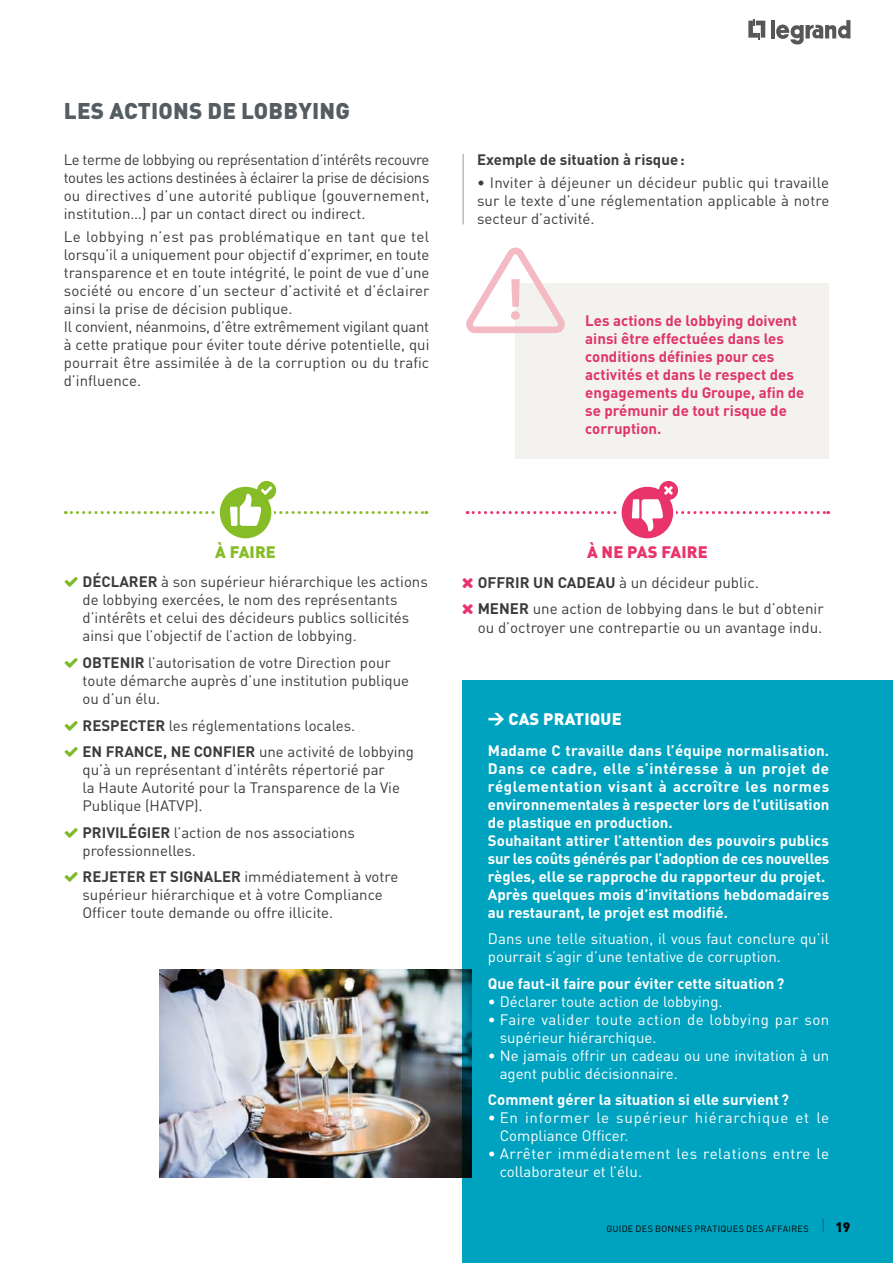
<style>
.page{position:relative;width:893px;height:1263px;background:#fff}
.page>*{position:absolute;margin:0;border:0;box-sizing:border-box;transform-origin:0 0}
.t1{font:900 22.5px "DIN Pro";letter-spacing:.01em;color:#545d62}
.t2{font:900 16.5px "DIN Pro";letter-spacing:.01em;color:#fff}
.t3{font:900 16.5px "DIN Pro";letter-spacing:.01em;color:#e8336b}
.t4{font:900 16.5px "DIN Pro";letter-spacing:.01em;color:#86bc25}
.t5{font:15.15px/26.7px "DIN Pro";color:#3c3c3b}
.t6{font:15px/18px "DIN Pro";color:#3c3c3b}
.t7{font:700 15px/18px "DIN Pro";color:#fff}
.t8{font:15px/18px "DIN Pro";color:#fff}
.t9{font:700 15px/18px "DIN Pro";color:#df346b}
.t10{font:15px/18px "DIN Pro";letter-spacing:.03em;color:#fff}
.t11{font:15px/18px "DIN Pro";letter-spacing:.04em;color:#fff}
.t12{font:15px/18px "DIN Pro";letter-spacing:.055em;color:#fff}
.t13{font:700 15px "DIN Pro";color:#3c3c3b}
.t14{font:900 13.5px "DIN Pro";color:#000}
.t15{font:9px "DIN Pro";letter-spacing:.03em;color:#000}
.s1{font-weight:700}
</style>
<div class="page">
<svg style="left:748px;top:19px;width:17px;height:20px"></svg>
<hr style="left:771px;top:20px;width:4px;height:18px;background:#575756">
<svg style="left:776px;top:20px;width:74px;height:25px"></svg>
<div style="left:257px;top:481px;width:19px;height:19px;background:#86bc25;border-radius:50%"></div>
<svg style="left:65px;top:486px;width:362px;height:52px"></svg>
<div style="left:659px;top:481px;width:19px;height:19px;background:#e8336b;border-radius:50%"></div>
<svg style="left:467px;top:486px;width:362px;height:52px"></svg>
<img style="left:160px;top:970px;width:302px;height:208px">
<div style="left:462px;top:680px;width:431px;height:583px;background:#00a3bf"></div>
<hr style="left:463px;top:154px;width:1px;height:70px;background:#9d9d9c">
<div style="left:515px;top:284px;width:314px;height:175px;background:#f3f2ef"></div>
<svg style="left:466px;top:248px;width:99px;height:85px"></svg>
<h1 class="t1" style="left:64px;top:95px;width:288px">LES ACTIONS DE LOBBYING</h1>
<p class="t6" style="left:64px;top:150px;width:367px;text-align:justify">Le terme de lobbying ou représentation d’intérêts recouvre toutes les actions destinées à éclairer la prise de décisions ou directives d’une autorité publique (gouvernement, institution…) par un contact direct ou indirect.</p>
<p class="t6" style="left:64px;top:227px;width:367px">Le lobbying n’est pas problématique en tant que tel lorsqu’il a uniquement pour objectif d’exprimer, en toute transparence et en toute intégrité, le point de vue d’une société ou encore d’un secteur d’activité et d’éclairer ainsi la prise de décision publique.<br>Il convient, néanmoins, d’être extrêmement vigilant quant à cette pratique pour éviter toute dérive potentielle, qui pourrait être assimilée à de la corruption ou du trafic d’influence.</p>
<p class="t4" style="left:215px;top:541px;width:62px">À FAIRE</p>
<p class="t6" style="left:83px;top:572px;width:347px"><span class="s1">DÉCLARER</span> à son supérieur hiérarchique les actions de lobbying exercées, le nom des représentants d’intérêts et celui des décideurs publics sollicités ainsi que l’objectif de l’action de lobbying.</p>
<p class="t6" style="left:83px;top:653px;width:328px"><span class="s1">OBTENIR</span> l’autorisation de votre Direction pour toute démarche auprès d’une institution publique ou d’un élu.</p>
<p class="t6" style="left:83px;top:711px;width:333px;line-height:26.5px"><span class="s1">RESPECTER</span> les réglementations locales.<br><span class="s1">EN FRANCE, NE CONFIER</span> une activité de lobbying</p>
<p class="t6" style="left:83px;top:760px;width:319px">qu’à un représentant d’intérêts répertorié par la Haute Autorité pour la Transparence de la Vie<br>Publique (HATVP).</p>
<p class="t6" style="left:83px;top:822px;width:274px"><span class="s1">PRIVILÉGIER</span> l’action de nos associations professionnelles.</p>
<p class="t6" style="left:83px;top:867px;width:317px"><span class="s1">REJETER ET SIGNALER</span> immédiatement à votre supérieur hiérarchique et à votre Compliance<br>Officer toute demande ou offre illicite.</p>
<p class="t13" style="left:477px;top:150px;width:209px">Exemple de situation à risque:</p>
<p class="t6" style="left:477px;top:173px;width:354px;text-align:justify">• Inviter à déjeuner un décideur public qui travaille sur le texte d’une réglementation applicable à notre secteur d’activité.</p>
<p class="t9" style="left:585px;top:311px;width:221px">Les actions de lobbying doivent ainsi être effectuées dans les conditions définies pour ces activités et dans le respect des engagements du Groupe, afin de se prémunir de tout risque de corruption.</p>
<p class="t3" style="left:587px;top:541px;width:122px">À NE PAS FAIRE</p>
<p class="t5" style="left:478px;top:568px;width:348px"><span class="s1">OFFRIR UN CADEAU</span> à un décideur public.<br><span class="s1">MENER</span> une action de lobbying dans le but d’obtenir</p>
<p class="t5" style="left:478px;top:613px;width:346px">ou d’octroyer une contrepartie ou un avantage indu.</p>
<p class="t2" style="left:488px;top:708px;width:135px">→ CAS PRATIQUE</p>
<p class="t7" style="left:488px;top:740px;width:343px">Madame C travaille dans l’équipe normalisation.<br>Dans ce cadre, elle s’intéresse à un projet de réglementation visant à accroître les normes environnementales à respecter lors de l’utilisation de plastique en production.<br>Souhaitant attirer l’attention des pouvoirs publics sur les coûts générés par l’adoption de ces nouvelles règles, elle se rapproche du rapporteur du projet.<br>Après quelques mois d’invitations hebdomadaires au restaurant, le projet est modifié.</p>
<p class="t8" style="left:488px;top:929px;width:343px">Dans une telle situation, il vous faut conclure qu’il pourrait s’agir d’une tentative de corruption.</p>
<p class="t7" style="left:488px;top:973px;width:298px">Que faut-il faire pour éviter cette situation?</p>
<p class="t8" style="left:488px;top:991px;width:236px">• Déclarer toute action de lobbying.</p>
<p class="t10" style="left:500px;top:1009px;width:331px;text-indent:-12px">• Faire valider toute action de lobbying par son supérieur hiérarchique.</p>
<p class="t8" style="left:500px;top:1045px;width:331px;text-indent:-12px">• Ne jamais offrir un cadeau ou une invitation à un agent public décisionnaire.</p>
<p class="t7" style="left:488px;top:1090px;width:302px">Comment gérer la situation si elle survient?</p>
<p class="t12" style="left:500px;top:1108px;width:331px;text-indent:-12px">• En informer le supérieur hiérarchique et le<br>Compliance Officer.</p>
<p class="t11" style="left:500px;top:1144px;width:331px;text-indent:-12px">• Arrêter immédiatement les relations entre le collaborateur et l’élu.</p>
<p class="t15" style="left:606px;top:1222px;width:204px">GUIDE DES BONNES PRATIQUES DES AFFAIRES</p>
<p class="t14" style="left:835px;top:1217px;width:17px">19</p>
</div>
